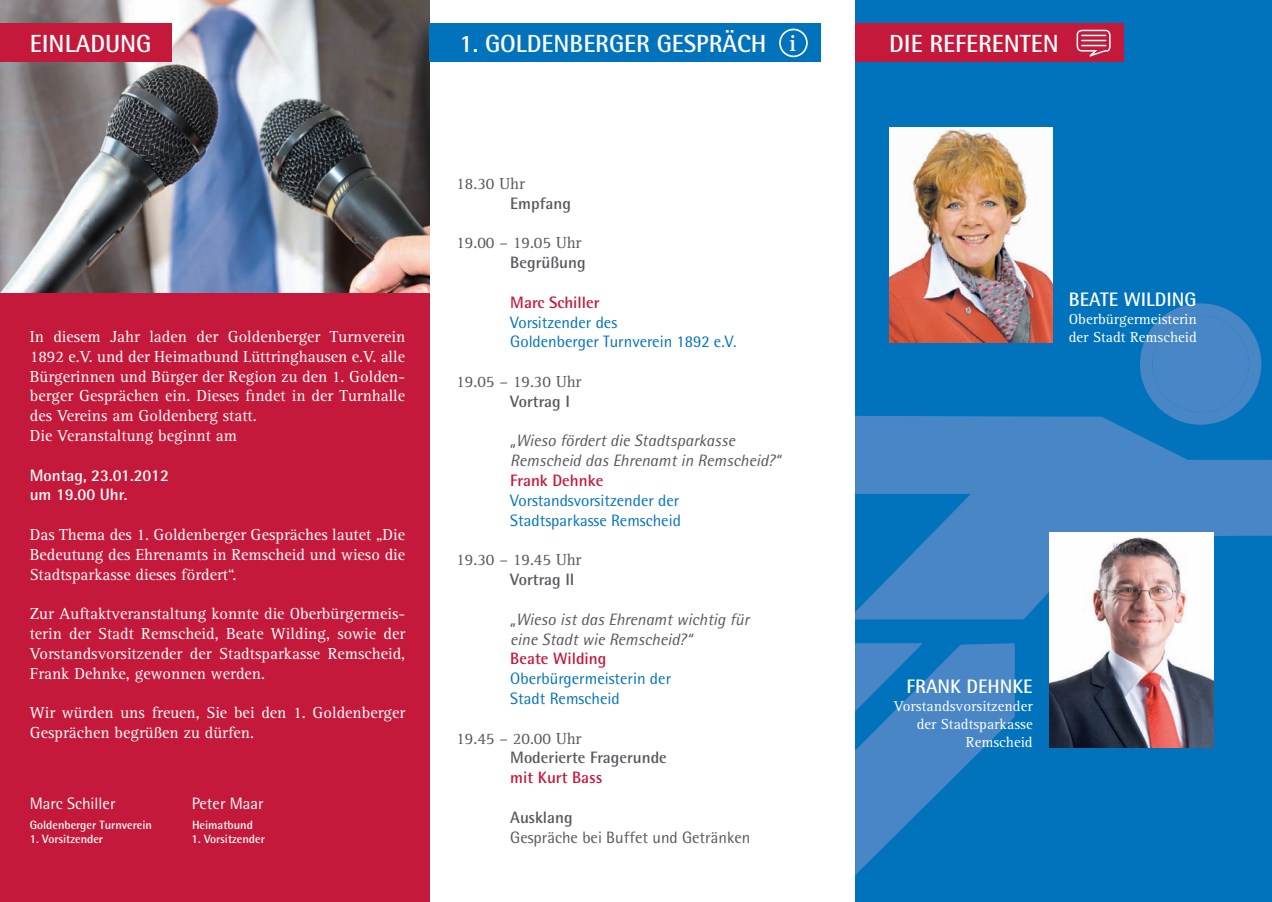
<style>
.page{position:relative;width:1272px;height:902px;background:#fff}
.page>*{position:absolute;margin:0;border:0;box-sizing:border-box;transform-origin:0 0}
.t1{font:700 24.75px "Rotis Semi Sans";color:#fff}
.t2{font:700 23.55px "Rotis Serif";color:#fff}
.t3{font:700 19.5px "Rotis Semi Sans";color:#fff}
.t4{font:16.5px/19.8px "Rotis Serif";color:#fff}
.t5{font:16.5px/19.8px "Rotis Semi Sans";color:#0073bc}
.t6{font:italic 16.5px/19.8px "Rotis Semi Sans";color:#57585a}
.t7{font:16.5px "Rotis Serif";color:#57585a}
.t8{font:700 16.5px "Rotis Semi Sans";color:#57585a}
.t9{font:700 16.5px "Rotis Semi Sans";color:#c5193b}
.t10{font:16.5px "Rotis Semi Sans";color:#57585a}
.t11{font:700 16.5px/19.8px "Rotis Semi Sans";color:#fff}
.t12{font:16.5px "Rotis Semi Sans";color:#fff}
.t13{font:15px/18px "Rotis Serif";color:#fff}
.t14{font:700 12px "Rotis Semi Sans";color:#fff}
</style>
<div class="page">
<img style="left:0;top:0;width:429px;height:293px">
<div style="left:855px;top:0;width:416px;height:901px;background:#0073bc"></div>
<svg style="left:855px;top:643px;width:159px;height:232px"></svg>
<svg style="left:855px;top:416px;width:416px;height:203px;fill:#4886c6"></svg>
<svg style="left:1139px;top:303px;width:122px;height:121px"></svg>
<div style="left:0;top:293px;width:429px;height:608px;background:#c5193b"></div>
<div style="left:0;top:23px;width:171px;height:38px;background:#c5193b"></div>
<div style="left:429px;top:23px;width:392px;height:38px;background:#0073bc"></div>
<div style="left:855px;top:24px;width:268px;height:38px;background:#c5193b"></div>
<img style="left:889px;top:127px;width:163px;height:215px">
<img style="left:1049px;top:533px;width:164px;height:214px">
<svg style="left:1076px;top:29px;width:35px;height:28px"></svg>
<div style="left:779px;top:29px;width:28px;height:28px;border:2px solid #fff;border-radius:50%"></div>
<h1 class="t1" style="left:30px;top:28px;width:123px">EINLADUNG</h1>
<p class="t4" style="left:30px;top:327px;width:377px">In diesem Jahr laden der Goldenberger Turnverein 1892 e.V. und der Heimatbund Lüttringhausen e.V. alle Bürgerinnen und Bürger der Region zu den 1. Golden&shy;berger Gesprächen ein. Dieses findet in der Turnhalle des Vereins am Goldenberg statt.<br>Die Veranstaltung beginnt am</p>
<p class="t11" style="left:30px;top:465px;width:141px">Montag, 23.01.2012 um 19.00 Uhr.</p>
<p class="t4" style="left:30px;top:525px;width:377px;text-align:justify">Das Thema des 1. Goldenberger Gespräches lautet „Die Bedeutung des Ehrenamts in Remscheid und wieso die Stadtsparkasse dieses fördert“.</p>
<p class="t4" style="left:30px;top:604px;width:377px;text-align:justify">Zur Auftaktveranstaltung konnte die Oberbürgermeis&shy;terin der Stadt Remscheid, Beate Wilding, sowie der Vorstandsvorsitzender der Stadtsparkasse Remscheid, Frank Dehnke, gewonnen werden.</p>
<p class="t4" style="left:30px;top:703px;width:377px">Wir würden uns freuen, Sie bei den 1. Goldenberger<br>Gesprächen begrüßen zu dürfen.</p>
<p class="t12" style="left:30px;top:794px;width:87px">Marc Schiller</p>
<p class="t12" style="left:192px;top:794px;width:73px">Peter Maar</p>
<p class="t14" style="left:30px;top:817px;width:124px">Goldenberger Turnverein</p>
<p class="t14" style="left:192px;top:817px;width:62px">Heimatbund</p>
<p class="t14" style="left:30px;top:831px;width:75px">1. Vorsitzender</p>
<p class="t14" style="left:192px;top:831px;width:75px">1. Vorsitzender</p>
<h1 class="t1" style="left:459px;top:28px;width:308px">1. GOLDENBERGER GESPRÄCH</h1>
<h2 class="t2" style="left:789px;top:29px;width:8px">i</h2>
<p class="t7" style="left:456px;top:174px;width:70px">18.30 Uhr</p>
<p class="t8" style="left:510px;top:193px;width:62px">Empfang</p>
<p class="t7" style="left:456px;top:233px;width:127px">19.00 – 19.05 Uhr</p>
<p class="t8" style="left:510px;top:252px;width:77px">Begrüßung</p>
<p class="t9" style="left:510px;top:292px;width:91px">Marc Schiller</p>
<p class="t5" style="left:510px;top:312px;width:228px">Vorsitzender des<br>Goldenberger Turnverein 1892 e.V.</p>
<p class="t7" style="left:456px;top:372px;width:127px">19.05 – 19.30 Uhr</p>
<p class="t8" style="left:510px;top:391px;width:61px">Vortrag I</p>
<p class="t6" style="left:510px;top:430px;width:272px">„Wieso fördert die Stadtsparkasse<br>Remscheid das Ehrenamt in Remscheid?“</p>
<p class="t9" style="left:510px;top:470px;width:94px">Frank Dehnke</p>
<p class="t5" style="left:510px;top:490px;width:172px">Vorstandsvorsitzender der<br>Stadtsparkasse Remscheid</p>
<p class="t7" style="left:456px;top:550px;width:127px">19.30 – 19.45 Uhr</p>
<p class="t8" style="left:510px;top:569px;width:66px">Vortrag II</p>
<p class="t6" style="left:510px;top:609px;width:240px">„Wieso ist das Ehrenamt wichtig für eine Stadt wie Remscheid?“</p>
<p class="t9" style="left:510px;top:648px;width:98px">Beate Wilding</p>
<p class="t5" style="left:510px;top:668px;width:162px">Oberbürgermeisterin der<br>Stadt Remscheid</p>
<p class="t7" style="left:456px;top:728px;width:127px">19.45 – 20.00 Uhr</p>
<p class="t8" style="left:510px;top:747px;width:158px">Moderierte Fragerunde</p>
<p class="t9" style="left:510px;top:767px;width:94px">mit Kurt Bass</p>
<p class="t8" style="left:510px;top:807px;width:64px">Ausklang</p>
<p class="t10" style="left:510px;top:827px;width:241px">Gespräche bei Buffet und Getränken</p>
<h1 class="t1" style="left:889px;top:28px;width:171px">DIE REFERENTEN</h1>
<p class="t3" style="left:1068px;top:287px;width:129px">BEATE WILDING</p>
<p class="t13" style="left:1068px;top:310px;width:129px">Oberbürgermeisterin der Stadt Remscheid</p>
<p class="t3" style="left:906px;top:674px;width:128px">FRANK DEHNKE</p>
<p class="t13" style="left:893px;top:697px;width:140px;text-align:right">Vorstandsvorsitzender der Stadtsparkasse<br>Remscheid</p>
</div>
